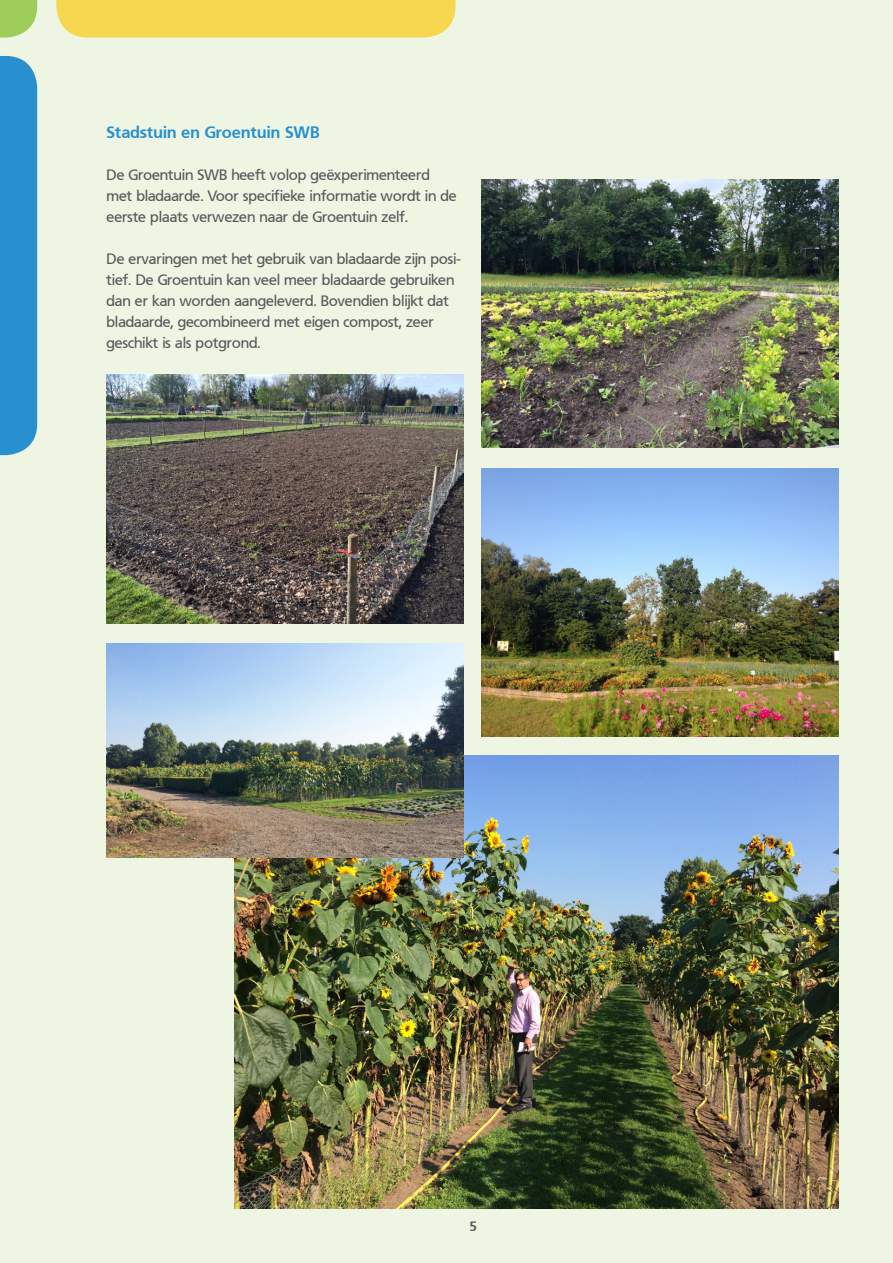
<style>
.page{position:relative;width:893px;height:1263px;background:#eef6e3}
.page>*{position:absolute;margin:0;border:0;box-sizing:border-box;transform-origin:0 0}
.t1{font:700 16.5px "Frutiger PFL";color:#2890cf}
.t2{font:15px/21px "Frutiger PFL";color:#57585a}
.t3{font:700 13.5px "Frutiger PFL";color:#57585a}
</style>
<div class="page">
<svg style="left:0;top:0;width:37px;height:38px"></svg>
<div style="left:56px;top:0;width:399px;height:38px;background:#f6d74f"></div>
<div style="left:0;top:56px;width:37px;height:399px;background:#2890cf"></div>
<img style="left:234px;top:755px;width:605px;height:454px">
<img style="left:106px;top:375px;width:358px;height:249px">
<img style="left:482px;top:180px;width:357px;height:268px">
<img style="left:482px;top:468px;width:357px;height:268px">
<img style="left:106px;top:643px;width:358px;height:215px">
<p class="t1" style="left:106px;top:122px;width:215px">Stadstuin en Groentuin SWB</p>
<p class="t2" style="left:106px;top:164px;width:351px">De Groentuin SWB heeft volop geëxperimenteerd met bladaarde. Voor specifieke informatie wordt in de eerste plaats verwezen naar de Groentuin zelf.</p>
<p class="t2" style="left:106px;top:248px;width:356px">De ervaringen met het gebruik van bladaarde zijn posi&shy;tief. De Groentuin kan veel meer bladaarde gebruiken dan er kan worden aangeleverd. Bovendien blijkt dat bladaarde, gecombineerd met eigen compost, zeer geschikt is als potgrond.</p>
<p class="t3" style="left:470px;top:1217px;width:9px">5</p>
</div>
